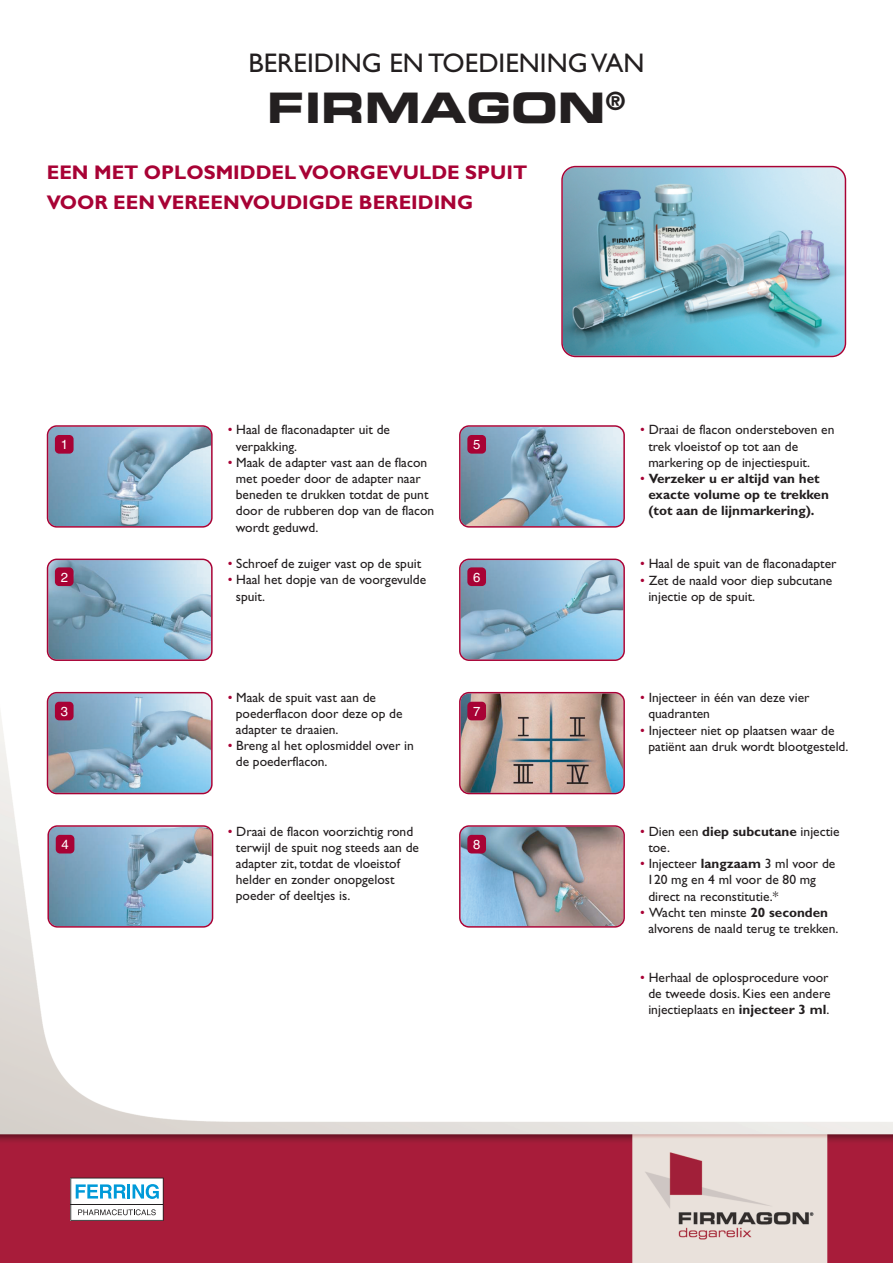
<style>
.page{position:relative;width:893px;height:1263px;background:#fff}
.page>*{position:absolute;margin:0;border:0;box-sizing:border-box;transform-origin:0 0}
.t1{font:42px "Eurostile LT Std Bold Ex 2";color:#231f20}
.t2{font:27px "Gill Sans Std";color:#231f20}
.t3{font:700 19.8px/30px "Gill Sans Std";color:#a80235}
.t4{font:13.5px/16.2px "Gill Sans Std";color:#231f20}
.t5{font:700 13.5px/16.2px "Gill Sans Std";color:#231f20}
.t6{font:13.2px "Helvetica";color:#fff}
.s1{color:#a80235}
.s2{font-weight:400;color:#a80235}
.s3{font-weight:700}
</style>
<div class="page">
<img style="left:0;top:165px;width:893px;height:1098px">
<img style="left:561px;top:166px;width:285px;height:191px">
<svg style="left:70px;top:1177px;width:94px;height:44px"></svg>
<svg style="left:47px;top:825px;width:166px;height:103px;background:#8aabc5"></svg>
<svg style="left:459px;top:425px;width:166px;height:103px;background:#95aec4"></svg>
<svg style="left:459px;top:559px;width:166px;height:102px;background:#8cafcb"></svg>
<img style="left:459px;top:692px;width:166px;height:102px">
<svg style="left:459px;top:825px;width:166px;height:103px;background:#999ba8"></svg>
<svg style="left:47px;top:425px;width:166px;height:103px;background:#8fafc9"></svg>
<svg style="left:47px;top:559px;width:166px;height:102px;background:#89abc5"></svg>
<svg style="left:47px;top:692px;width:166px;height:102px;background:#8faac2"></svg>
<div style="left:55px;top:435px;width:19px;height:19px;background:#a80235;border-radius:4px"></div>
<div style="left:55px;top:567px;width:19px;height:19px;background:#a80235;border-radius:4px"></div>
<div style="left:55px;top:702px;width:19px;height:18px;background:#a80235;border-radius:4px"></div>
<div style="left:467px;top:835px;width:19px;height:18px;background:#a80235;border-radius:4px"></div>
<div style="left:467px;top:702px;width:19px;height:18px;background:#a80235;border-radius:4px"></div>
<div style="left:467px;top:567px;width:19px;height:19px;background:#a80235;border-radius:4px"></div>
<div style="left:467px;top:435px;width:19px;height:19px;background:#a80235;border-radius:4px"></div>
<div style="left:56px;top:835px;width:18px;height:18px;background:#a80235;border-radius:4px"></div>
<h2 class="t2" style="left:248px;top:52px;width:397px">BEREIDING ENTOEDIENINGVAN</h2>
<h1 class="t1" style="left:267px;top:92px;width:360px">FIRMAGON<sup>®</sup></h1>
<h3 class="t3" style="left:47px;top:159px;width:482px">EEN MET OPLOSMIDDELVOORGEVULDE SPUIT<br>VOOR EENVEREENVOUDIGDE BEREIDING</h3>
<p class="t6" style="left:61px;top:437px;width:9px">1</p>
<p class="t6" style="left:61px;top:569px;width:9px">2</p>
<p class="t4" style="left:236px;top:423px;width:156px;text-indent:-8px"><span class="s1">•</span> Haal de flaconadapter uit de verpakking.</p>
<p class="t4" style="left:236px;top:455px;width:200px;text-indent:-8px"><span class="s1">•</span> Maak de adapter vast aan de flacon met poeder door de adapter naar beneden te drukken totdat de punt door de rubberen dop van de flacon wordt geduwd.</p>
<p class="t4" style="left:228px;top:557px;width:195px"><span class="s1">•</span> Schroef de zuiger vast op de spuit</p>
<p class="t4" style="left:236px;top:573px;width:192px;text-indent:-8px"><span class="s1">•</span> Haal het dopje van de voorgevulde spuit.</p>
<p class="t6" style="left:473px;top:437px;width:9px">5</p>
<p class="t6" style="left:473px;top:569px;width:9px">6</p>
<p class="t6" style="left:61px;top:704px;width:9px">3</p>
<p class="t4" style="left:236px;top:690px;width:168px;text-indent:-8px"><span class="s1">•</span> Maak de spuit vast aan de poederflacon door deze op de adapter te draaien.</p>
<p class="t4" style="left:236px;top:739px;width:179px;text-indent:-8px"><span class="s1">•</span> Breng al het oplosmiddel over in de poederflacon.</p>
<p class="t6" style="left:473px;top:703px;width:9px">7</p>
<p class="t6" style="left:62px;top:836px;width:9px">4</p>
<p class="t4" style="left:236px;top:824px;width:185px;text-indent:-8px"><span class="s1">•</span> Draai de flacon voorzichtig rond terwijl de spuit nog steeds aan de adapter zit, totdat de vloeistof helder en zonder onopgelost poeder of deeltjes is.</p>
<p class="t6" style="left:473px;top:836px;width:9px">8</p>
<p class="t4" style="left:648px;top:423px;width:188px;text-indent:-8px"><span class="s1">•</span> Draai de flacon ondersteboven en trek vloeistof op tot aan de markering op de injectiespuit.</p>
<p class="t5" style="left:648px;top:472px;width:182px;text-indent:-8px"><span class="s2">•</span> Verzeker u er altijd van het exacte volume op te trekken (tot aan de lijnmarkering).</p>
<p class="t4" style="left:640px;top:557px;width:198px"><span class="s1">•</span> Haal de spuit van de flaconadapter</p>
<p class="t4" style="left:648px;top:573px;width:186px;text-indent:-8px"><span class="s1">•</span> Zet de naald voor diep subcutane injectie op de spuit.</p>
<p class="t4" style="left:648px;top:691px;width:163px;text-indent:-8px"><span class="s1">•</span> Injecteer in één van deze vier quadranten</p>
<p class="t4" style="left:648px;top:723px;width:202px;text-indent:-8px"><span class="s1">•</span> Injecteer niet op plaatsen waar de patiënt aan druk wordt blootgesteld.</p>
<p class="t4" style="left:648px;top:824px;width:193px;text-indent:-8px"><span class="s1">•</span> Dien een <span class="s3">diep subcutane</span> injectie toe.</p>
<p class="t4" style="left:647px;top:857px;width:190px;text-indent:-7px"><span class="s1">•</span> Injecteer <span class="s3">langzaam</span> 3 ml voor de<br>120 mg en 4 ml voor de 80 mg direct na reconstitutie.*</p>
<p class="t4" style="left:648px;top:905px;width:192px;text-indent:-8px"><span class="s1">•</span> Wacht ten minste <span class="s3">20 seconden </span>alvorens de naald terug te trekken.</p>
<p class="t4" style="left:648px;top:970px;width:184px;text-indent:-8px"><span class="s1">•</span> Herhaal de oplosprocedure voor de tweede dosis. Kies een andere injectieplaats en <span class="s3">injecteer 3 ml</span>.</p>
</div>
